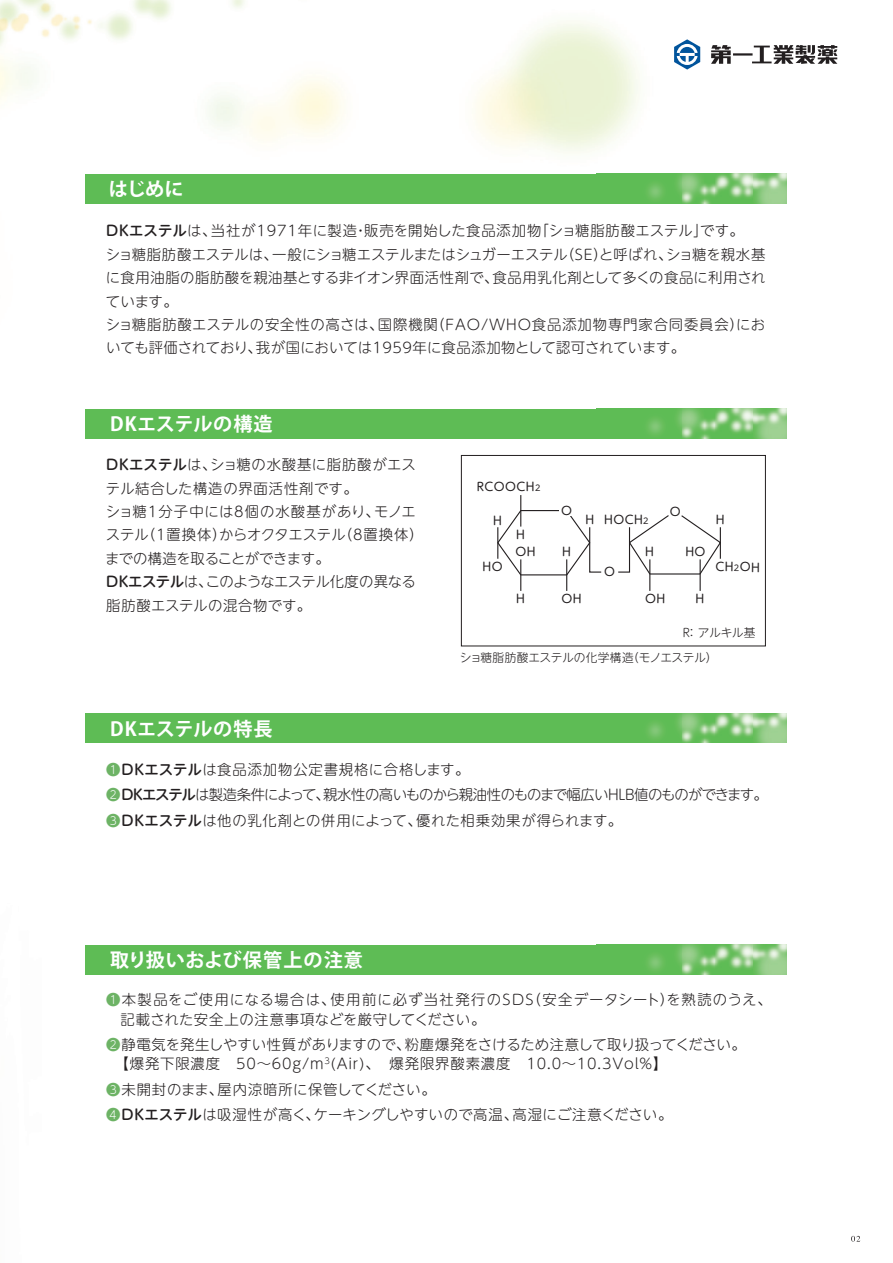
<style>
.page{position:relative;width:893px;height:1263px;background:#fff}
.page>*{position:absolute;margin:0;border:0;box-sizing:border-box;transform-origin:0 0}
.t1{font:700 19.2px "Koz Go Pro";letter-spacing:.03em;color:#fff}
.t2{font:700 19.2px "Koz Go Pro";letter-spacing:.05em;color:#fff}
.t3{font:300 14.4px/23.4px "UD Shin M Go Pro";letter-spacing:.025em;color:#231f20}
.t4{font:300 14.4px/25.5px "UD Shin M Go Pro";letter-spacing:-.025em;color:#231f20}
.t5{font:300 14.4px/19.2px "UD Shin M Go Pro";letter-spacing:.05em;color:#231f20}
.t6{font:300 14.4px/19.2px "UD Shin M Go Pro";letter-spacing:.06em;color:#231f20}
.t7{font:300 11.7px "UD Shin M Go Pro";letter-spacing:-.04em;color:#231f20}
.t8{font:11.7px/16.5px "UD Shin M Go Pro";letter-spacing:.04em;color:#231f20}
.s1{font-weight:500}
.s2{font-size:8.25px}
.s3{color:#6db365}
</style>
<div class="page">
<img style="left:0;top:0;width:861px;height:1241px">
<svg style="left:851px;top:1236px;width:9px;height:6px"></svg>
<div style="left:85px;top:174px;width:702px;height:29px;background:#5ebc55"></div>
<img style="left:648px;top:174px;width:139px;height:29px">
<div style="left:85px;top:409px;width:702px;height:29px;background:#5ebc55"></div>
<img style="left:648px;top:409px;width:139px;height:29px">
<div style="left:85px;top:945px;width:702px;height:29px;background:#5ebc55"></div>
<img style="left:648px;top:945px;width:139px;height:29px">
<div style="left:85px;top:713px;width:702px;height:30px;background:#5ebc55"></div>
<img style="left:648px;top:713px;width:139px;height:30px">
<hr style="left:733px;top:53px;width:20px;height:3px;background:#231f20">
<svg style="left:711px;top:45px;width:20px;height:19px"></svg>
<svg style="left:752px;top:45px;width:85px;height:19px"></svg>
<svg style="left:674px;top:39px;width:26px;height:31px"></svg>
<div style="left:461px;top:455px;width:305px;height:191px;border:1px solid #231f20"></div>
<hr style="left:520px;top:495px;width:1px;height:32px;background:#231f20">
<hr style="left:520px;top:559px;width:1px;height:32px;background:#231f20">
<hr style="left:566px;top:559px;width:1px;height:32px;background:#231f20">
<hr style="left:649px;top:559px;width:1px;height:32px;background:#231f20">
<hr style="left:700px;top:559px;width:1px;height:32px;background:#231f20">
<svg style="left:562px;top:593px;width:19px;height:10px"></svg>
<svg style="left:646px;top:593px;width:18px;height:10px"></svg>
<svg style="left:696px;top:593px;width:7px;height:10px"></svg>
<svg style="left:617px;top:505px;width:107px;height:70px"></svg>
<svg style="left:496px;top:505px;width:106px;height:71px"></svg>
<h1 class="t1" style="left:109px;top:177px;width:77px">はじめに</h1>
<p class="t3" style="left:106px;top:218px;width:661px"><span class="s1">DKエステル</span>は、当社が1971年に製造・販売を開始した食品添加物「ショ糖脂肪酸エステル」です。<br>ショ糖脂肪酸エステルは、一般にショ糖エステルまたはシュガーエステル（SE）と呼ばれ、ショ糖を親水基に食用油脂の脂肪酸を親油基とする非イオン界面活性剤で、食品用乳化剤として多くの食品に利用されています。<br>ショ糖脂肪酸エステルの安全性の高さは、国際機関（FAO/WHO食品添加物専門家合同委員会）においても評価されており、我が国においては1959年に食品添加物として認可されています。</p>
<h1 class="t1" style="left:110px;top:412px;width:164px">DKエステルの構造</h1>
<p class="t3" style="left:105px;top:452px;width:319px"><span class="s1">DKエステル</span>は、ショ糖の水酸基に脂肪酸がエステル結合した構造の界面活性剤です。<br>ショ糖1分子中には8個の水酸基があり、モノエステル（1置換体）からオクタエステル（8置換体）までの構造を取ることができます。<br><span class="s1">DKエステル</span>は、このようなエステル化度の異なる脂肪酸エステルの混合物です。</p>
<h1 class="t1" style="left:110px;top:716px;width:164px">DKエステルの特長</h1>
<p class="t8" style="left:477px;top:478px;width:65px">RCOOCH<span class="s2">2</span></p>
<p class="t8" style="left:493px;top:511px;width:10px">H</p>
<p class="t8" style="left:482px;top:558px;width:22px">HO</p>
<p class="t8" style="left:515px;top:526px;width:22px">H<br>OH</p>
<p class="t8" style="left:516px;top:590px;width:10px">H</p>
<p class="t8" style="left:585px;top:510px;width:65px">H HOCH<span class="s2">2</span></p>
<p class="t8" style="left:604px;top:563px;width:12px">O</p>
<p class="t8" style="left:645px;top:542px;width:10px">H</p>
<p class="t8" style="left:670px;top:502px;width:12px">O</p>
<p class="t8" style="left:716px;top:558px;width:46px;rotate:1deg">CH<span class="s2">2</span>OH</p>
<p class="t7" style="left:683px;top:623px;width:74px">R： アルキル基</p>
<p class="t7" style="left:460px;top:648px;width:259px">ショ糖脂肪酸エステルの化学構造（モノエステル）</p>
<p class="t4" style="left:106px;top:756px;width:663px"><span class="s3">❶</span><span class="s1">DKエステル</span>は食品添加物公定書規格に合格します。<br><span class="s3">❷</span><span class="s1">DKエステル</span>は製造条件によって、親水性の高いものから親油性のものまで幅広いHLB値のものができます。<br><span class="s3">❸</span><span class="s1">DKエステル</span>は他の乳化剤との併用によって、優れた相乗効果が得られます。</p>
<h1 class="t2" style="left:110px;top:948px;width:254px">取り扱いおよび保管上の注意</h1>
<p class="t6" style="left:121px;top:990px;width:653px;text-indent:-14px"><span class="s3">❶</span>本製品をご使用になる場合は、使用前に必ず当社発行のSDS（安全データシート）を熟読のうえ、記載された安全上の注意事項などを厳守してください。</p>
<p class="t5" style="left:106px;top:1034px;width:641px"><span class="s3">❷</span>静電気を発生しやすい性質がありますので、粉塵爆発をさけるため注意して取り扱ってください。　【爆発下限濃度　50～60g/m<sup>3</sup>(Air)、　爆発限界酸素濃度　10.0～10.3Vol%】</p>
<p class="t3" style="left:106px;top:1076px;width:568px;line-height:25.5px"><span class="s3">❸</span>未開封のまま、屋内涼暗所に保管してください。<br><span class="s3">❹</span><span class="s1">DKエステル</span>は吸湿性が高く、ケーキングしやすいので高温、高湿にご注意ください。</p>
</div>
